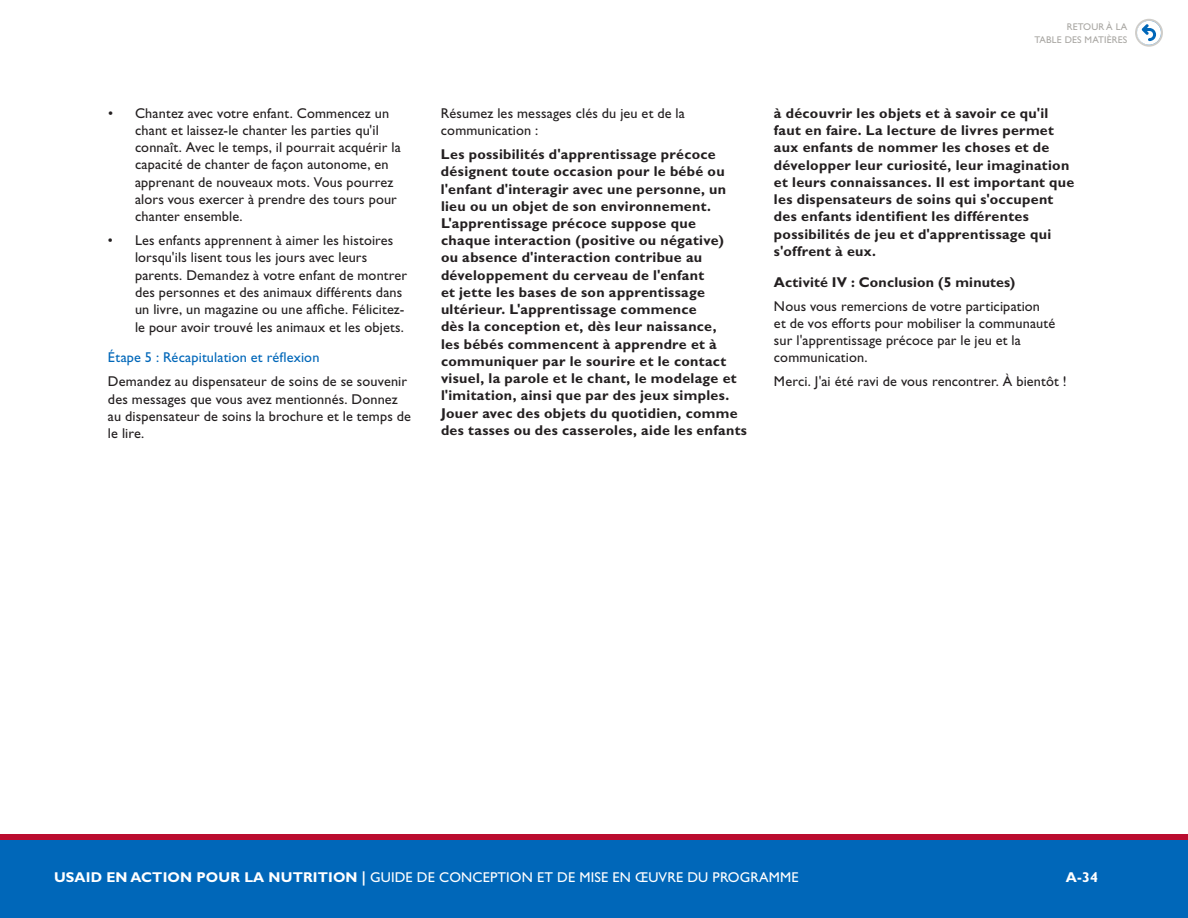
<style>
.page{position:relative;width:1188px;height:918px;background:#fff}
.page>*{position:absolute;margin:0;border:0;box-sizing:border-box;transform-origin:0 0}
.t1{font:700 14.25px/17.2px "Gill Sans Std";letter-spacing:.02em;color:#231f20}
.t2{font:14.25px/17.2px "Gill Sans Std";letter-spacing:.01em;color:#231f20}
.t3{font:14.25px "Gill Sans Std";letter-spacing:.01em;color:#fff}
.t4{font:14.25px "Gill Sans Std";letter-spacing:.015em;color:#0067b9}
.t5{font:700 14.25px "Gill Sans Std";color:#fff}
.t6{font:9.75px/12.8px "Gill Sans Std";letter-spacing:.015em;color:#a9a7a3;text-align:right}
.s1{font-weight:700}
</style>
<div class="page">
<div style="left:0;top:837px;width:1188px;height:81px;background:#0067b9"></div>
<div style="left:0;top:834px;width:1188px;height:6px;background:#ba0c2f"></div>
<svg style="left:1135px;top:19px;width:28px;height:28px"></svg>
<p class="t2" style="left:135px;top:104px;width:267px;text-indent:-27px">• Chantez avec votre enfant. Commencez un chant et laissez-le chanter les parties qu'il connaît. Avec le temps, il pourrait acquérir la capacité de chanter de façon autonome, en apprenant de nouveaux mots. Vous pourrez alors vous exercer à prendre des tours pour chanter ensemble.</p>
<p class="t2" style="left:135px;top:232px;width:274px;text-indent:-27px">• Les enfants apprennent à aimer les histoires lorsqu'ils lisent tous les jours avec leurs parents. Demandez à votre enfant de montrer des personnes et des animaux différents dans un livre, un magazine ou une affiche. Félicitez&shy;le pour avoir trouvé les animaux et les objets.</p>
<p class="t4" style="left:108px;top:349px;width:213px">Étape 5 : Récapitulation et réflexion</p>
<p class="t2" style="left:108px;top:373px;width:305px">Demandez au dispensateur de soins de se souvenir des messages que vous avez mentionnés. Donnez au dispensateur de soins la brochure et le temps de le lire.</p>
<p class="t2" style="left:441px;top:104px;width:246px">Résumez les messages clés du jeu et de la communication :</p>
<p class="t1" style="left:441px;top:146px;width:308px">Les possibilités d'apprentissage précoce désignent toute occasion pour le bébé ou l'enfant d'interagir avec une personne, un lieu ou un objet de son environnement .<br>L'apprentissage précoce suppose que chaque interaction (positive ou négative)<br>ou absence d'interaction contribue au développement du cerveau de l'enfant<br>et jette les bases de son apprentissage ultérieur . L'apprentissage commence<br>dès la conception et, dès leur naissance,<br>les bébés commencent à apprendre et à communiquer par le sourire et le contact visuel, la parole et le chant, le modelage et l'imitation, ainsi que par des jeux simples .<br>Jouer avec des objets du quotidien, comme des tasses ou des casseroles, aide les enfants</p>
<p class="t6" style="left:1035px;top:21px;width:94px">RETOUR À LA<br>TABLE DES MATIÈRES</p>
<p class="t1" style="left:774px;top:104px;width:302px">à découvrir les objets et à savoir ce qu'il faut en faire . La lecture de livres permet aux enfants de nommer les choses et de développer leur curiosité, leur imagination et leurs connaissances . Il est important que les dispensateurs de soins qui s'occupent des enfants identifient les différentes possibilités de jeu et d'apprentissage qui s'offrent à eux .</p>
<p class="t1" style="left:774px;top:273px;width:243px">Activité IV : Conclusion (5 minutes)</p>
<p class="t2" style="left:774px;top:297px;width:283px">Nous vous remercions de votre participation et de vos efforts pour mobiliser la communauté sur l'apprentissage précoce par le jeu et la communication.</p>
<p class="t2" style="left:774px;top:373px;width:294px">Merci. J'ai été ravi de vous rencontrer. À bientôt !</p>
<p class="t3" style="left:54px;top:869px;width:746px"><span class="s1">USAID EN ACTION POUR LA NUTRITION |</span> GUIDE DE CONCEPTION ET DE MISE EN ŒUVRE DU PROGRAMME</p>
<p class="t5" style="left:1066px;top:869px;width:34px">A-34</p>
</div>
